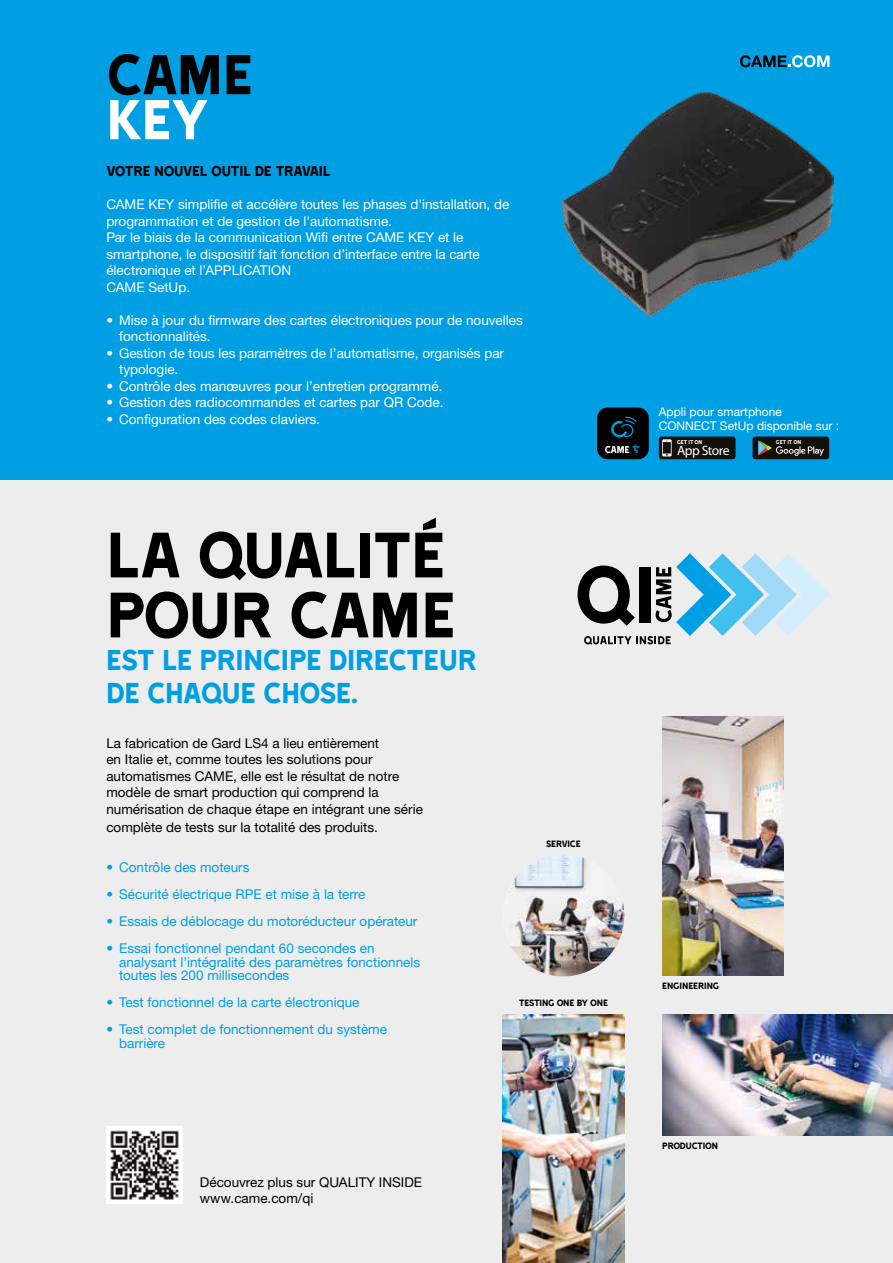
<style>
.page{position:relative;width:893px;height:1263px;background:#fff}
.page>*{position:absolute;margin:0;border:0;box-sizing:border-box;transform-origin:0 0}
.t1{font:73.5px/60px "Came Type";letter-spacing:-.025em;color:#000}
.t2{font:64.5px "Came Type";color:#000}
.t3{font:64.5px "Came Type";color:#fff}
.t4{font:33px/33px "Came Type";letter-spacing:-.025em;color:#009fe3}
.t5{font:16.5px "Came Type";letter-spacing:-.025em;color:#000}
.t6{font:13.65px "Myriad";letter-spacing:-.04em;color:#fff}
.t7{font:13.5px/16.5px "Helvetica Neue LTW1 G";color:#fff}
.t8{font:13.5px/13.5px "Helvetica Neue LTW1 G";color:#009fe3}
.t9{font:13.5px/16.5px "Helvetica Neue LTW1 G";color:#000}
.t10{font:12px/13.5px "Helvetica Neue LTW1 G";color:#fff}
.t11{font:10.5px "Came Type";letter-spacing:-.025em;color:#000}
.t12{font:5.1px "Came Type";letter-spacing:-.02em;color:#fff}
</style>
<div class="page">
<div style="left:0;top:480px;width:893px;height:783px;background:#ededed"></div>
<div style="left:0;top:0;width:893px;height:479px;background:#009fe3"></div>
<svg style="left:740px;top:55px;width:89px;height:12px"></svg>
<img style="left:561px;top:92px;width:272px;height:225px">
<div style="left:752px;top:437px;width:77px;height:22px;background:#12100b;border-radius:3px"></div>
<svg style="left:758px;top:441px;width:66px;height:15px"></svg>
<div style="left:659px;top:437px;width:76px;height:22px;background:#12100b;border-radius:3px"></div>
<svg style="left:662px;top:439px;width:10px;height:17px"></svg>
<svg style="left:578px;top:553px;width:251px;height:92px"></svg>
<img style="left:662px;top:716px;width:121px;height:260px">
<img style="left:662px;top:1014px;width:231px;height:121px">
<img style="left:502px;top:854px;width:122px;height:122px;border-radius:61px">
<img style="left:503px;top:1014px;width:121px;height:249px">
<div style="left:597px;top:407px;width:52px;height:52px;background:#000;border-radius:11px"></div>
<svg style="left:605px;top:444px;width:34px;height:9px"></svg>
<svg style="left:611px;top:417px;width:26px;height:20px"></svg>
<img style="left:106px;top:1127px;width:77px;height:76px">
<h2 class="t2" style="left:106px;top:41px;width:149px">CAME</h2>
<h2 class="t3" style="left:106px;top:86px;width:104px">KEY</h2>
<p class="t5" style="left:106px;top:162px;width:226px">VOTRE NOUVEL OUTIL DE TRAVAIL</p>
<p class="t7" style="left:106px;top:196px;width:404px">CAME KEY simplifie et accélère toutes les phases d'installation, de programmation et de gestion de l'automatisme.<br>Par le biais de la communication Wifi entre CAME KEY et le smartphone, le dispositif fait fonction d’interface entre la carte électronique et l’APPLICATION<br>CAME SetUp.</p>
<p class="t7" style="left:119px;top:311px;width:405px;text-indent:-13px">• Mise à jour du firmware des cartes électroniques pour de nouvelles fonctionnalités.</p>
<p class="t7" style="left:119px;top:344px;width:386px;text-indent:-13px">• Gestion de tous les paramètres de l’automatisme, organisés par typologie.</p>
<p class="t7" style="left:106px;top:377px;width:338px">• Contrôle des manœuvres pour l’entretien programmé.</p>
<p class="t7" style="left:106px;top:394px;width:339px">• Gestion des radiocommandes et cartes par QR Code.</p>
<p class="t7" style="left:106px;top:410px;width:215px">• Configuration des codes claviers.</p>
<p class="t10" style="left:659px;top:405px;width:182px">Appli pour smartphone<br>CONNECT SetUp disponible sur :</p>
<p class="t12" style="left:677px;top:438px;width:27px">GET IT ON</p>
<p class="t12" style="left:776px;top:438px;width:27px">GET IT ON</p>
<p class="t6" style="left:677px;top:443px;width:54px">App Store</p>
<h1 class="t1" style="left:106px;top:524px;width:352px">LA QUALITÉ<br>POUR CAME</h1>
<h3 class="t4" style="left:106px;top:643px;width:372px">EST LE PRINCIPE DIRECTEUR<br>DE CHAQUE CHOSE.</h3>
<p class="t9" style="left:106px;top:734px;width:318px">La fabrication de Gard LS4 a lieu entièrement<br>en Italie et, comme toutes les solutions pour automatismes CAME, elle est le résultat de notre modèle de smart production qui comprend la numérisation de chaque étape en intégrant une série</p>
<p class="t9" style="left:106px;top:818px;width:273px">complète de tests sur la totalité des produits.</p>
<p class="t8" style="left:106px;top:860px;width:145px">• Contrôle des moteurs</p>
<p class="t8" style="left:106px;top:887px;width:260px">• Sécurité électrique RPE et mise à la terre</p>
<p class="t8" style="left:106px;top:914px;width:313px">• Essais de déblocage du motoréducteur opérateur</p>
<p class="t8" style="left:119px;top:941px;width:303px;text-indent:-13px">• Essai fonctionnel pendant 60 secondes en analysant l’intégralité des paramètres fonctionnels toutes les 200 millisecondes</p>
<p class="t8" style="left:106px;top:995px;width:255px">• Test fonctionnel de la carte électronique</p>
<p class="t8" style="left:119px;top:1022px;width:269px;text-indent:-13px">• Test complet de fonctionnement du système barrière</p>
<p class="t11" style="left:546px;top:838px;width:36px">SERVICE</p>
<p class="t11" style="left:519px;top:998px;width:91px">TESTING ONE BY ONE</p>
<p class="t9" style="left:200px;top:1174px;width:224px">Découvrez plus sur QUALITY INSIDE www.came.com/qi</p>
<p class="t11" style="left:662px;top:980px;width:58px">ENGINEERING</p>
<p class="t11" style="left:662px;top:1140px;width:57px">PRODUCTION</p>
</div>
